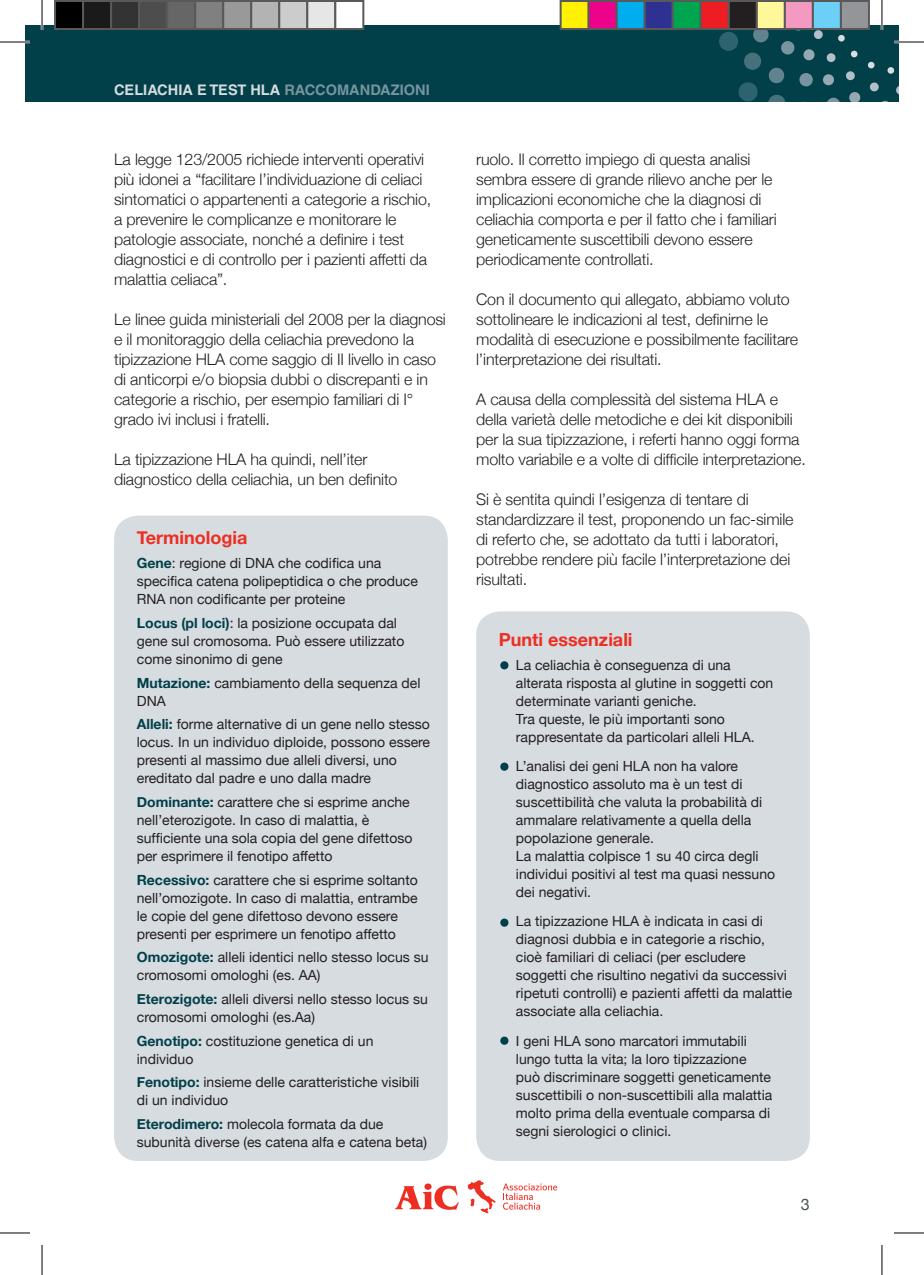
<style>
.page{position:relative;width:924px;height:1275px;background:#fff}
.page>*{position:absolute;margin:0;border:0;box-sizing:border-box;transform-origin:0 0}
.t1{font:700 18px "Helvetica Neue";color:#ee2e22}
.t2{font:300 16px/20px "Helvetica Neue";letter-spacing:-.01em;color:#231f20}
.t3{font:16px "Helvetica Neue";color:#495558}
.t4{font:700 14.6px "Helvetica LT Std";color:#d6dce0}
.t5{font:14px/18px "Helvetica Neue";color:#231f20}
.s1{color:#78949f}
.s2{font-weight:700;color:#013f49}
</style>
<div class="page">
<div style="left:25px;top:25px;width:873px;height:77px;background:#013f49"></div>
<svg style="left:887px;top:67px;width:6px;height:7px"></svg>
<svg style="left:868px;top:62px;width:6px;height:6px"></svg>
<svg style="left:869px;top:82px;width:9px;height:9px"></svg>
<svg style="left:896px;top:86px;width:2px;height:8px"></svg>
<svg style="left:719px;top:30px;width:141px;height:72px"></svg>
<svg style="left:467px;top:1180px;width:28px;height:33px"></svg>
<svg style="left:395px;top:1185px;width:63px;height:25px"></svg>
<svg style="left:502px;top:1183px;width:55px;height:27px"></svg>
<div style="left:114px;top:515px;width:333px;height:646px;background:#d6dce0;border-radius:24px"></div>
<div style="left:476px;top:611px;width:333px;height:550px;background:#d6dce0;border-radius:24px"></div>
<svg style="left:500px;top:661px;width:8px;height:8px"></svg>
<svg style="left:500px;top:762px;width:8px;height:9px"></svg>
<svg style="left:500px;top:918px;width:8px;height:8px"></svg>
<svg style="left:500px;top:1036px;width:8px;height:8px"></svg>
<hr style="left:0;top:41px;width:30px;height:2px;background:#fff">
<hr style="left:893px;top:41px;width:30px;height:2px;background:#fff">
<hr style="left:41px;top:0;width:2px;height:30px;background:#fff">
<hr style="left:880px;top:0;width:2px;height:30px;background:#fff">
<hr style="left:0;top:42px;width:30px;height:1px;background:#000">
<hr style="left:893px;top:42px;width:30px;height:1px;background:#000">
<hr style="left:0;top:1232px;width:30px;height:1px;background:#000">
<hr style="left:893px;top:1232px;width:30px;height:1px;background:#000">
<hr style="left:42px;top:0;width:1px;height:30px;background:#000">
<hr style="left:42px;top:1245px;width:1px;height:30px;background:#000">
<hr style="left:881px;top:0;width:1px;height:30px;background:#000">
<hr style="left:881px;top:1245px;width:1px;height:30px;background:#000">
<div style="left:55px;top:1px;width:28px;height:28px;background:#000"></div>
<div style="left:54px;top:0;width:30px;height:30px;border:2px solid #595959"></div>
<div style="left:83px;top:1px;width:28px;height:28px;background:#1a1a1a"></div>
<div style="left:82px;top:0;width:30px;height:30px;border:2px solid #595959"></div>
<div style="left:111px;top:1px;width:28px;height:28px;background:#333"></div>
<div style="left:110px;top:0;width:30px;height:30px;border:2px solid #595959"></div>
<div style="left:139px;top:1px;width:28px;height:28px;background:#4d4d4d"></div>
<div style="left:138px;top:0;width:30px;height:30px;border:2px solid #595959"></div>
<div style="left:167px;top:1px;width:28px;height:28px;background:#666"></div>
<div style="left:166px;top:0;width:30px;height:30px;border:2px solid #595959"></div>
<div style="left:195px;top:1px;width:28px;height:28px;background:#808080"></div>
<div style="left:194px;top:0;width:30px;height:30px;border:2px solid #595959"></div>
<div style="left:223px;top:1px;width:28px;height:28px;background:#999"></div>
<div style="left:222px;top:0;width:30px;height:30px;border:2px solid #595959"></div>
<div style="left:251px;top:1px;width:28px;height:28px;background:#b3b3b3"></div>
<div style="left:250px;top:0;width:30px;height:30px;border:2px solid #595959"></div>
<div style="left:279px;top:1px;width:28px;height:28px;background:#ccc"></div>
<div style="left:278px;top:0;width:30px;height:30px;border:2px solid #595959"></div>
<div style="left:307px;top:1px;width:28px;height:28px;background:#e6e6e6"></div>
<div style="left:306px;top:0;width:30px;height:30px;border:2px solid #595959"></div>
<div style="left:335px;top:1px;width:28px;height:28px;background:#fff"></div>
<div style="left:334px;top:0;width:30px;height:30px;border:2px solid #595959"></div>
<div style="left:560px;top:1px;width:28px;height:28px;background:#fff101"></div>
<div style="left:559px;top:0;width:30px;height:30px;border:2px solid #595959"></div>
<div style="left:588px;top:1px;width:28px;height:28px;background:#ed028c"></div>
<div style="left:587px;top:0;width:30px;height:30px;border:2px solid #595959"></div>
<div style="left:616px;top:1px;width:28px;height:28px;background:#00aeef"></div>
<div style="left:615px;top:0;width:30px;height:30px;border:2px solid #595959"></div>
<div style="left:644px;top:1px;width:28px;height:28px;background:#2e3092"></div>
<div style="left:643px;top:0;width:30px;height:30px;border:2px solid #595959"></div>
<div style="left:672px;top:1px;width:28px;height:28px;background:#00a54f"></div>
<div style="left:671px;top:0;width:30px;height:30px;border:2px solid #595959"></div>
<div style="left:700px;top:1px;width:28px;height:28px;background:#ee1d23"></div>
<div style="left:699px;top:0;width:30px;height:30px;border:2px solid #595959"></div>
<div style="left:728px;top:1px;width:28px;height:28px;background:#231f20"></div>
<div style="left:727px;top:0;width:30px;height:30px;border:2px solid #595959"></div>
<div style="left:756px;top:1px;width:28px;height:28px;background:#fff79a"></div>
<div style="left:755px;top:0;width:30px;height:30px;border:2px solid #595959"></div>
<div style="left:784px;top:1px;width:28px;height:28px;background:#f499c2"></div>
<div style="left:783px;top:0;width:30px;height:30px;border:2px solid #595959"></div>
<div style="left:812px;top:1px;width:28px;height:28px;background:#6bcff6"></div>
<div style="left:811px;top:0;width:30px;height:30px;border:2px solid #595959"></div>
<div style="left:840px;top:1px;width:28px;height:28px;background:#939598"></div>
<div style="left:839px;top:0;width:30px;height:30px;border:2px solid #595959"></div>
<p class="t4" style="left:114px;top:81px;width:317px">CELIACHIA E TEST HLA <span class="s1">RACCOMANDAZIONI</span></p>
<p class="t2" style="left:114px;top:149px;width:318px">La legge 123/2005 richiede interventi operativi più idonei a “facilitare l’individuazione di celiaci sintomatici o appartenenti a categorie a rischio, a prevenire le complicanze e monitorare le patologie associate, nonché a definire i test diagnostici e di controllo per i pazienti affetti da malattia celiaca”.</p>
<p class="t2" style="left:114px;top:309px;width:333px">Le linee guida ministeriali del 2008 per la diagnosi e il monitoraggio della celiachia prevedono la tipizzazione HLA come saggio di II livello in caso di anticorpi e/o biopsia dubbi o discrepanti e in categorie a rischio, per esempio familiari di I° grado ivi inclusi i fratelli.</p>
<p class="t2" style="left:114px;top:449px;width:285px">La tipizzazione HLA ha quindi, nell’iter diagnostico della celiachia, un ben definito</p>
<p class="t1" style="left:137px;top:527px;width:112px">Terminologia</p>
<p class="t5" style="left:137px;top:554px;width:282px"><span class="s2">Gene</span>: regione di DNA che codifica una specifica catena polipeptidica o che produce<br>RNA non codificante per proteine</p>
<p class="t5" style="left:137px;top:613px;width:269px"><span class="s2">Locus (pl loci)</span>: la posizione occupata dal gene sul cromosoma. Può essere utilizzato come sinonimo di gene</p>
<p class="t5" style="left:137px;top:673px;width:285px"><span class="s2">Mutazione:</span> cambiamento della sequenza del<br>DNA</p>
<p class="t5" style="left:137px;top:715px;width:295px"><span class="s2">Alleli:</span> forme alternative di un gene nello stesso locus. In un individuo diploide, possono essere presenti al massimo due alleli diversi, uno ereditato dal padre e uno dalla madre</p>
<p class="t5" style="left:137px;top:792px;width:277px"><span class="s2">Dominante:</span> carattere che si esprime anche nell’eterozigote. In caso di malattia, è sufficiente una sola copia del gene difettoso per esprimere il fenotipo affetto</p>
<p class="t5" style="left:137px;top:870px;width:282px"><span class="s2">Recessivo:</span> carattere che si esprime soltanto nell’omozigote. In caso di malattia, entrambe le copie del gene difettoso devono essere presenti per esprimere un fenotipo affetto</p>
<p class="t5" style="left:137px;top:948px;width:293px"><span class="s2">Omozigote:</span> alleli identici nello stesso locus su cromosomi omologhi (es. AA)</p>
<p class="t5" style="left:137px;top:989px;width:292px"><span class="s2">Eterozigote:</span> alleli diversi nello stesso locus su cromosomi omologhi (es.Aa)</p>
<p class="t5" style="left:137px;top:1031px;width:238px"><span class="s2">Genotipo:</span> costituzione genetica di un individuo</p>
<p class="t5" style="left:137px;top:1073px;width:284px"><span class="s2">Fenotipo:</span> insieme delle caratteristiche visibili di un individuo</p>
<p class="t5" style="left:137px;top:1114px;width:291px"><span class="s2">Eterodimero:</span> molecola formata da due subunità diverse (es catena alfa e catena beta)</p>
<p class="t2" style="left:476px;top:149px;width:302px">ruolo. Il corretto impiego di questa analisi sembra essere di grande rilievo anche per le implicazioni economiche che la diagnosi di celiachia comporta e per il fatto che i familiari geneticamente suscettibili devono essere periodicamente controllati.</p>
<p class="t2" style="left:476px;top:289px;width:323px">Con il documento qui allegato, abbiamo voluto sottolineare le indicazioni al test, definirne le modalità di esecuzione e possibilmente facilitare l’interpretazione dei risultati.</p>
<p class="t2" style="left:476px;top:389px;width:331px">A causa della complessità del sistema HLA e della varietà delle metodiche e dei kit disponibili per la sua tipizzazione, i referti hanno oggi forma molto variabile e a volte di difficile interpretazione.</p>
<p class="t2" style="left:476px;top:489px;width:318px">Si è sentita quindi l’esigenza di tentare di standardizzare il test, proponendo un fac-simile di referto che, se adottato da tutti i laboratori, potrebbe rendere più facile l’interpretazione dei risultati.</p>
<p class="t1" style="left:498px;top:628px;width:135px">Punti essenziali</p>
<p class="t5" style="left:515px;top:655px;width:259px">La celiachia è conseguenza di una alterata risposta al glutine in soggetti con determinate varianti geniche.</p>
<p class="t5" style="left:515px;top:709px;width:240px">Tra queste, le più importanti sono rappresentate da particolari alleli HLA.</p>
<p class="t5" style="left:515px;top:757px;width:248px">L’analisi dei geni HLA non ha valore diagnostico assoluto ma è un test di suscettibilità che valuta la probabilità di ammalare relativamente a quella della popolazione generale.</p>
<p class="t5" style="left:515px;top:847px;width:261px">La malattia colpisce 1 su 40 circa degli individui positivi al test ma quasi nessuno dei negativi.</p>
<p class="t5" style="left:515px;top:912px;width:278px">La tipizzazione HLA è indicata in casi di diagnosi dubbia e in categorie a rischio, cioè familiari di celiaci (per escludere soggetti che risultino negativi da successivi ripetuti controlli) e pazienti affetti da malattie associate alla celiachia.</p>
<p class="t5" style="left:515px;top:1031px;width:258px">I geni HLA sono marcatori immutabili lungo tutta la vita; la loro tipizzazione può discriminare soggetti geneticamente suscettibili o non-suscettibili alla malattia molto prima della eventuale comparsa di segni sierologici o clinici.</p>
<p class="t3" style="left:800px;top:1194px;width:10px">3</p>
</div>
